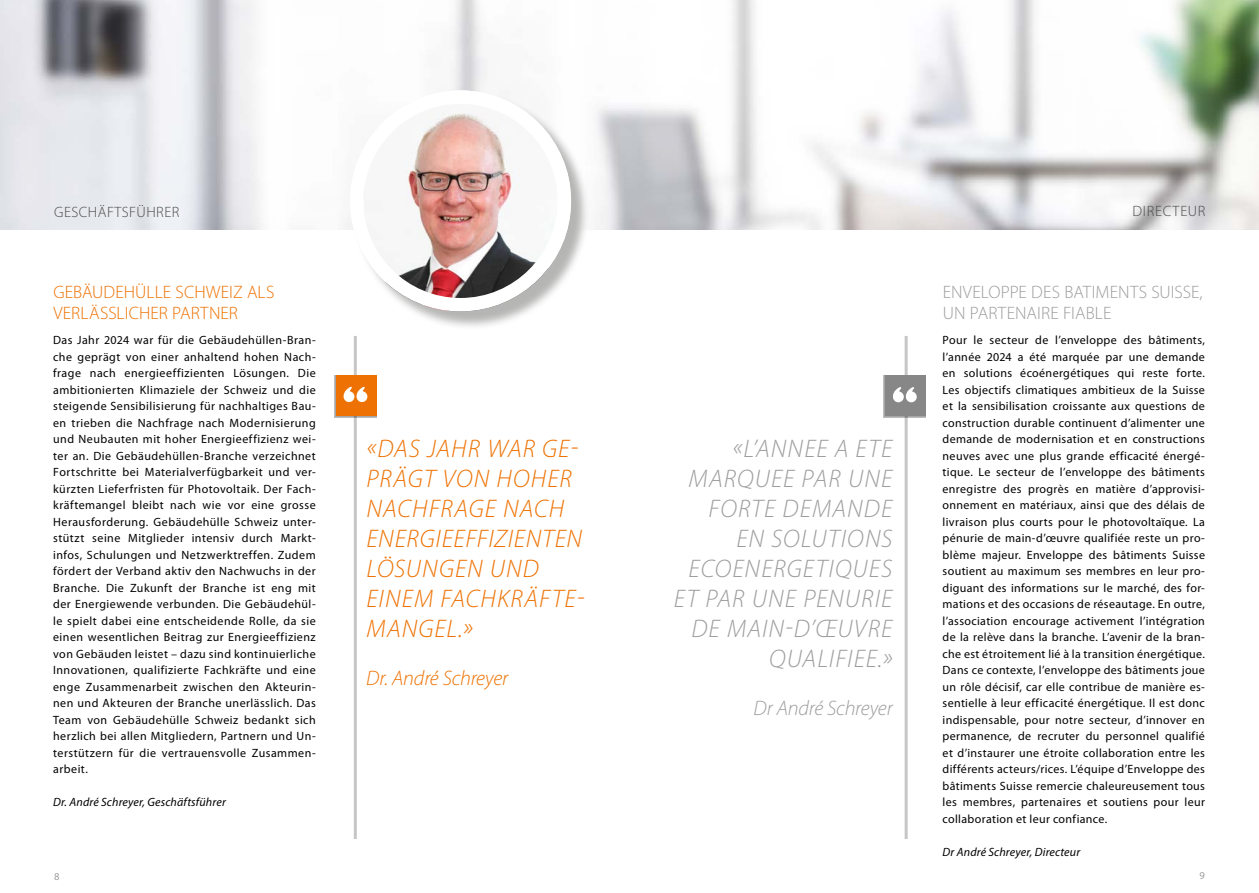
<style>
.page{position:relative;width:1259px;height:893px;background:#fff}
.page>*{position:absolute;margin:0;border:0;box-sizing:border-box;transform-origin:0 0}
.t1{font:italic 300 25.5px/30px "Myriad Pro";letter-spacing:.045em;color:#9d9d9c;text-align:right}
.t2{font:italic 300 25.5px/30px "Myriad Pro";letter-spacing:.035em;color:#ee7203}
.t3{font:italic 300 21px "Myriad Pro";letter-spacing:-.01em;color:#ee7203}
.t4{font:italic 300 21px "Myriad Pro";letter-spacing:-.01em;color:#9d9d9c}
.t5{font:300 18px/21px "Myriad Pro";letter-spacing:.005em;color:#9d9d9c}
.t6{font:300 18px/21px "Myriad Pro";letter-spacing:.005em;color:#ee7203}
.t7{font:300 15px "Myriad Pro";letter-spacing:.03em;color:#4a4a49}
.t8{font:12px/16.5px "Myriad Pro";letter-spacing:.03em;color:#000;text-align:justify}
.t9{font:italic 12px "Myriad Pro";letter-spacing:.01em;color:#000}
.t10{font:10.5px "Myriad Pro";color:#9d9d9c}
</style>
<div class="page">
<img style="left:0;top:0;width:1259px;height:230px">
<div style="left:352px;top:93px;width:237px;height:237px;background:#9d9d9c;opacity:.75"></div>
<img style="left:350px;top:90px;width:221px;height:221px;border-radius:111px">
<div style="left:350px;top:90px;width:221px;height:221px;border:14px solid #fff;border-radius:50%"></div>
<hr style="left:354px;top:336px;width:3px;height:503px;background:#c6c6c6">
<svg style="left:334px;top:417px;width:42px;height:1px"></svg>
<div style="left:334px;top:375px;width:42px;height:42px;background:#bbb"></div>
<svg style="left:335px;top:416px;width:41px;height:1px"></svg>
<div style="left:335px;top:375px;width:41px;height:41px;background:#a6a7a7"></div>
<div style="left:336px;top:375px;width:40px;height:41px;background:#ee7203"></div>
<svg style="left:343px;top:387px;width:24px;height:15px"></svg>
<hr style="left:904px;top:336px;width:3px;height:503px;background:#c6c6c6">
<svg style="left:883px;top:417px;width:43px;height:1px"></svg>
<div style="left:883px;top:375px;width:43px;height:42px;background:#bbb"></div>
<svg style="left:884px;top:416px;width:42px;height:1px"></svg>
<div style="left:884px;top:375px;width:42px;height:41px;background:#a6a7a7"></div>
<div style="left:885px;top:375px;width:41px;height:41px;background:#878787"></div>
<svg style="left:893px;top:387px;width:23px;height:15px"></svg>
<p class="t7" style="left:54px;top:203px;width:127px">GESCHÄFTSFÜHRER</p>
<h3 class="t6" style="left:53px;top:282px;width:223px">GEBÄUDEHÜLLE SCHWEIZ ALS<br>VERLÄSSLICHER PARTNER</h3>
<p class="t8" style="left:53px;top:332px;width:264px">Das Jahr 2024 war für die Gebäudehüllen-Bran&shy;che geprägt von einer anhaltend hohen Nach&shy;frage nach energieeffizienten Lösungen. Die ambitionierten Klimaziele der Schweiz und die steigende Sensibilisierung für nachhaltiges Bau&shy;en trieben die Nachfrage nach Modernisierung und Neubauten mit hoher Energieeffizienz wei&shy;ter an. Die Gebäudehüllen-Branche verzeichnet Fortschritte bei Materialverfügbarkeit und ver&shy;kürzten Lieferfristen für Photovoltaik. Der Fach&shy;kräftemangel bleibt nach wie vor eine grosse Herausforderung. Gebäudehülle Schweiz unter&shy;stützt seine Mitglieder intensiv durch Markt&shy;infos, Schulungen und Netzwerktreffen. Zudem fördert der Verband aktiv den Nachwuchs in der Branche. Die Zukunft der Branche ist eng mit der Energiewende verbunden. Die Gebäudehül&shy;le spielt dabei eine entscheidende Rolle, da sie einen wesentlichen Beitrag zur Energieeffizienz von Gebäuden leistet – dazu sind kontinuierliche Innovationen, qualifizierte Fachkräfte und eine enge Zusammenarbeit zwischen den Akteurin&shy;nen und Akteuren der Branche unerlässlich. Das Team von Gebäudehülle Schweiz bedankt sich herzlich bei allen Mitgliedern, Partnern und Un&shy;terstützern für die vertrauensvolle Zusammen&shy;arbeit.</p>
<p class="t9" style="left:53px;top:795px;width:174px">Dr. André Schreyer, Geschäftsführer</p>
<h1 class="t2" style="left:366px;top:434px;width:219px">«DAS JAHR WAR GE-<br>PRÄGT VON HOHER<br>NACHFRAGE NACH<br>ENERGIEEFFIZIENTEN<br>LÖSUNGEN UND<br>EINEM FACHKRÄFTE-<br>MANGEL.»</h1>
<h2 class="t3" style="left:366px;top:666px;width:143px">Dr. André Schreyer</h2>
<h1 class="t1" style="left:674px;top:434px;width:220px">«L’ANNEE A ETE<br>MARQUEE PAR UNE<br>FORTE DEMANDE<br>EN SOLUTIONS<br>ECOENERGETIQUES<br>ET PAR UNE PENURIE<br>DE MAIN-D’ŒUVRE<br>QUALIFIEE.»</h1>
<h2 class="t4" style="left:753px;top:696px;width:141px">Dr André Schreyer</h2>
<p class="t7" style="left:1132px;top:202px;width:74px">DIRECTEUR</p>
<h3 class="t5" style="left:942px;top:282px;width:261px">ENVELOPPE DES BATIMENTS SUISSE,<br>UN PARTENAIRE FIABLE</h3>
<p class="t8" style="left:942px;top:332px;width:264px">Pour le secteur de l’enveloppe des bâtiments, l’année 2024 a été marquée par une demande en solutions écoénergétiques qui reste forte.<br>Les objectifs climatiques ambitieux de la Suisse et la sensibilisation croissante aux questions de construction durable continuent d’alimenter une demande de modernisation et en constructions neuves avec une plus grande efficacité énergé&shy;tique. Le secteur de l’enveloppe des bâtiments enregistre des progrès en matière d’approvisi&shy;onnement en matériaux, ainsi que des délais de livraison plus courts pour le photovoltaïque. La pénurie de main-d’œuvre qualifiée reste un pro&shy;blème majeur. Enveloppe des bâtiments Suisse soutient au maximum ses membres en leur pro&shy;diguant des informations sur le marché, des for&shy;mations et des occasions de réseautage. En outre, l’association encourage activement l’intégration de la relève dans la branche. L’avenir de la bran&shy;che est étroitement lié à la transition énergétique.<br>Dans ce contexte, l’enveloppe des bâtiments joue un rôle décisif, car elle contribue de manière es&shy;sentielle à leur efficacité énergétique. Il est donc indispensable, pour notre secteur, d’innover en permanence, de recruter du personnel qualifié et d’instaurer une étroite collaboration entre les différents acteurs/rices. L’équipe d’Enveloppe des bâtiments Suisse remercie chaleureusement tous les membres, partenaires et soutiens pour leur collaboration et leur confiance.</p>
<p class="t9" style="left:942px;top:844px;width:139px">Dr André Schreyer, Directeur</p>
<p class="t10" style="left:54px;top:870px;width:7px">8</p>
<p class="t10" style="left:1199px;top:869px;width:7px">9</p>
</div>
